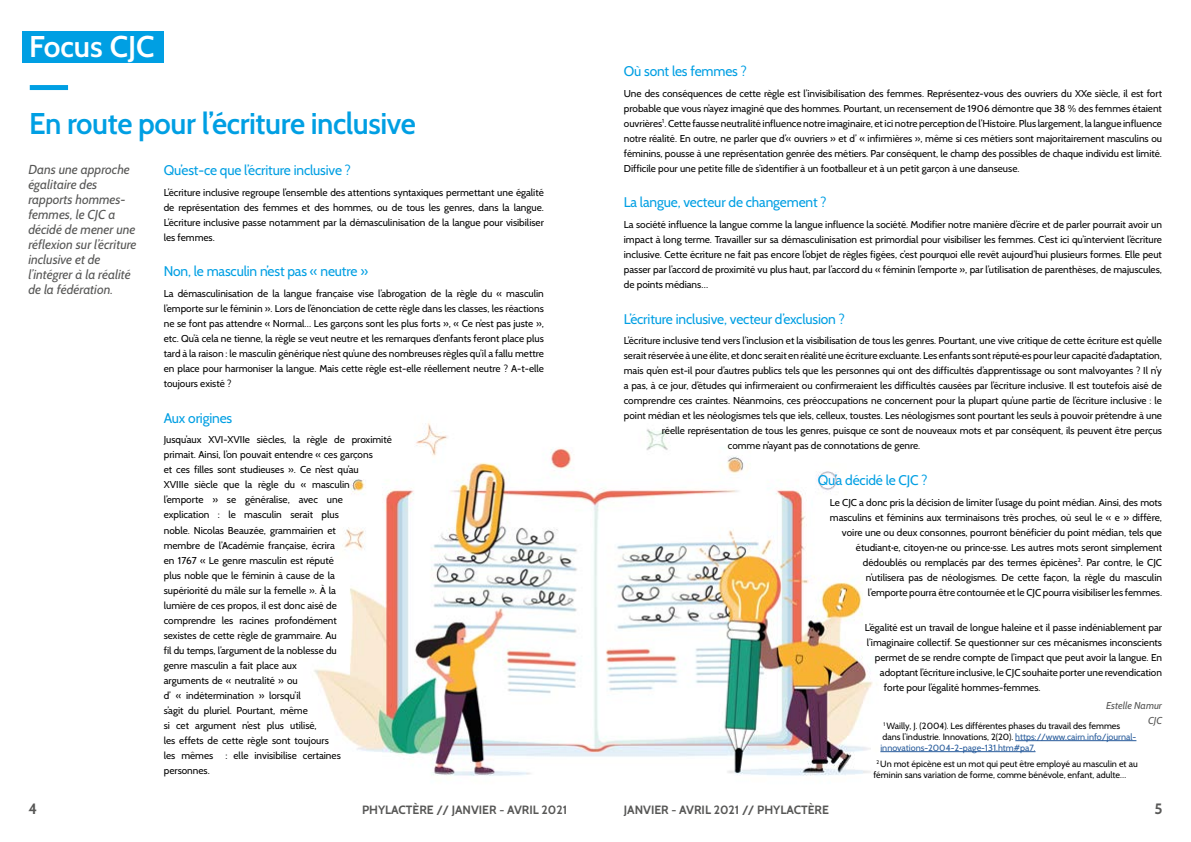
<style>
.page{position:relative;width:1191px;height:842px;background:#fff}
.page>*{position:absolute;margin:0;border:0;box-sizing:border-box;transform-origin:0 0}
.t1{font:600 30px "Cabin";letter-spacing:-.015em;color:#009fe3}
.t2{font:600 30px "Cabin";color:#fff}
.t3{font:700 15px "Cabin";color:#575756}
.t4{font:14px "Cabin";letter-spacing:-.01em;color:#009fe3}
.t5{font:italic 13px/15px "Cabin";color:#575756}
.t6{font:700 12px "Cabin";color:#575756}
.t7{font:10px/15px "Cabin";color:#000;text-align:justify}
.t8{font:italic 10px/15px "Cabin";color:#575756;text-align:right}
.t9{font:9px/11px "Cabin";color:#000}
.s1{color:#275b9b}
</style>
<div class="page">
<img style="left:314px;top:422px;width:571px;height:354px">
<div style="left:30px;top:85px;width:38px;height:5px;background:#009fe3"></div>
<div style="left:22px;top:31px;width:142px;height:31px;background:#009fe3"></div>
<hr style="left:1015px;top:740px;width:121px;height:1px;background:#275b9b">
<hr style="left:880px;top:751px;width:155px;height:1px;background:#275b9b">
<h1 class="t2" style="left:29px;top:29px;width:127px">Focus CJC</h1>
<h1 class="t1" style="left:29px;top:105px;width:388px">En route pour l’écriture inclusive</h1>
<h3 class="t5" style="left:28px;top:162px;width:110px">Dans une approche égalitaire des rapports hommes&shy;femmes, le CJC a décidé de mener une réflexion sur l’écriture inclusive et de l’intégrer à la réalité de la fédération.</h3>
<h3 class="t4" style="left:164px;top:162px;width:189px">Qu’est-ce que l’écriture inclusive ?</h3>
<p class="t7" style="left:164px;top:185px;width:382px">L’écriture inclusive regroupe l’ensemble des attentions syntaxiques permettant une égalité de représentation des femmes et des hommes, ou de tous les genres, dans la langue.<br>L’écriture inclusive passe notamment par la démasculinisation de la langue pour visibiliser les femmes.</p>
<h3 class="t4" style="left:164px;top:263px;width:206px">Non, le masculin n’est pas « neutre »</h3>
<p class="t7" style="left:164px;top:286px;width:382px">La démasculinisation de la langue française vise l’abrogation de la règle du « masculin l’emporte sur le féminin ». Lors de l’énonciation de cette règle dans les classes, les réactions ne se font pas attendre « Normal… Les garçons sont les plus forts », « Ce n’est pas juste », etc. Qu’à cela ne tienne, la règle se veut neutre et les remarques d’enfants feront place plus tard à la raison : le masculin générique n’est qu’une des nombreuses règles qu’il a fallu mettre en place pour harmoniser la langue. Mais cette règle est-elle réellement neutre ? A-t-elle toujours existé ?</p>
<h3 class="t4" style="left:164px;top:409px;width:70px">Aux origines</h3>
<p class="t7" style="left:164px;top:432px;width:230px;text-align:left">Jusqu’aux XVI-XVIIe siècles, la règle de proximité primait. Ainsi, l’on pouvait entendre « ces garçons<br>et ces filles sont studieuses ». Ce n’est qu’au<br>XVIIIe siècle que la règle du « masculin l’emporte » se généralise, avec une<br>explication : le masculin serait plus<br>noble. Nicolas Beauzée, grammairien et<br>membre de l’Académie française, écrira<br>en 1767 « Le genre masculin est réputé<br>plus noble que le féminin à cause de la<br>supériorité du mâle sur la femelle ». À la<br>lumière de ces propos, il est donc aisé de<br>comprendre les racines profondément<br>sexistes de cette règle de grammaire. Au<br>fil du temps, l’argument de la noblesse du<br>genre masculin a fait place aux<br>arguments de « neutralité » ou<br>d’ « indétermination » lorsqu’il<br>s’agit du pluriel. Pourtant, même<br>si cet argument n’est plus utilisé,<br>les effets de cette règle sont toujours<br>les mêmes : elle invisibilise certaines<br>personnes.</p>
<h3 class="t4" style="left:624px;top:62px;width:124px">Où sont les femmes ?</h3>
<p class="t7" style="left:624px;top:85px;width:540px">Une des conséquences de cette règle est l’invisibilisation des femmes. Représentez-vous des ouvriers du XXe siècle, il est fort probable que vous n’ayez imaginé que des hommes. Pourtant, un recensement de 1906 démontre que 38 % des femmes étaient ouvrières<sup>1</sup>. Cette fausse neutralité influence notre imaginaire, et ici notre perception de l’Histoire. Plus largement, la langue influence notre réalité. En outre, ne parler que d’« ouvriers » et d’ « infirmières », même si ces métiers sont majoritairement masculins ou féminins, pousse à une représentation genrée des métiers. Par conséquent, le champ des possibles de chaque individu est limité.<br>Difficile pour une petite fille de s’identifier à un footballeur et à un petit garçon à une danseuse.</p>
<h3 class="t4" style="left:624px;top:194px;width:204px">La langue, vecteur de changement ?</h3>
<p class="t7" style="left:624px;top:217px;width:540px">La société influence la langue comme la langue influence la société. Modifier notre manière d’écrire et de parler pourrait avoir un impact à long terme. Travailler sur sa démasculinisation est primordial pour visibiliser les femmes. C’est ici qu’intervient l’écriture inclusive. Cette écriture ne fait pas encore l’objet de règles figées, c’est pourquoi elle revêt aujourd’hui plusieurs formes. Elle peut passer par l’accord de proximité vu plus haut, par l’accord du « féminin l’emporte », par l’utilisation de parenthèses, de majuscules, de points médians…</p>
<h3 class="t4" style="left:624px;top:310px;width:222px">L’écriture inclusive, vecteur d’exclusion ?</h3>
<p class="t7" style="left:624px;top:333px;width:539px">L’écriture inclusive tend vers l’inclusion et la visibilisation de tous les genres. Pourtant, une vive critique de cette écriture est qu’elle</p>
<p class="t7" style="left:624px;top:348px;width:539px">serait réservée à une élite, et donc serait en réalité une écriture excluante. Les enfants sont réputé·es pour leur capacité d’adaptation,</p>
<p class="t7" style="left:624px;top:363px;width:539px">mais qu’en est-il pour d’autres publics tels que les personnes qui ont des difficultés d’apprentissage ou sont malvoyantes ? Il n’y</p>
<p class="t7" style="left:624px;top:378px;width:539px">a pas, à ce jour, d’études qui infirmeraient ou confirmeraient les difficultés causées par l’écriture inclusive. Il est toutefois aisé de</p>
<p class="t7" style="left:624px;top:393px;width:540px">comprendre ces craintes. Néanmoins, ces préoccupations ne concernent pour la plupart qu’une partie de l’écriture inclusive : le</p>
<p class="t7" style="left:624px;top:408px;width:540px">point médian et les néologismes tels que iels, celleux, toustes. Les néologismes sont pourtant les seuls à pouvoir prétendre à une</p>
<p class="t7" style="left:662px;top:423px;width:502px">réelle représentation de tous les genres, puisque ce sont de nouveaux mots et par conséquent, ils peuvent être perçus</p>
<p class="t7" style="left:728px;top:438px;width:194px">comme n’ayant pas de connotations de genre.</p>
<h3 class="t4" style="left:818px;top:471px;width:111px">Qu’a décidé le CJC ?</h3>
<p class="t7" style="left:830px;top:494px;width:334px;text-align:right">Le CJC a donc pris la décision de limiter l’usage du point médian. Ainsi, des mots masculins et féminins aux terminaisons très proches, où seul le « e » diffère, voire une ou deux consonnes, pourront bénéficier du point médian, tels que étudiant·e, citoyen·ne ou prince·sse. Les autres mots seront simplement dédoublés ou remplacés par des termes épicènes<sup>2</sup>. Par contre, le CJC n’utilisera pas de néologismes. De cette façon, la règle du masculin l’emporte pourra être contournée et le CJC pourra visibiliser les femmes.</p>
<p class="t7" style="left:865px;top:620px;width:299px">L’égalité est un travail de longue haleine et il passe indéniablement par</p>
<p class="t7" style="left:867px;top:635px;width:297px">l’imaginaire collectif. Se questionner sur ces mécanismes inconscients</p>
<p class="t7" style="left:875px;top:650px;width:289px">permet de se rendre compte de l’impact que peut avoir la langue. En</p>
<p class="t7" style="left:880px;top:665px;width:283px">adoptant l’écriture inclusive, le CJC souhaite porter une revendication</p>
<p class="t7" style="left:884px;top:680px;width:158px">forte pour l’égalité hommes-femmes.</p>
<p class="t8" style="left:1106px;top:698px;width:57px">Estelle Namur<br>CJC</p>
<p class="t9" style="left:880px;top:720px;width:257px;text-indent:3px"><sup>1</sup> Wailly, J. (2004). Les différentes phases du travail des femmes dans l’industrie. Innovations, 2(20). <span class="s1">https://www.cairn.info/journal&shy;innovations-2004-2-page-131.htm#pa7.</span></p>
<p class="t9" style="left:873px;top:759px;width:266px;text-indent:3px"><sup>2</sup> Un mot épicène est un mot qui peut être employé au masculin et au féminin sans variation de forme, comme bénévole, enfant, adulte…</p>
<h2 class="t3" style="left:28px;top:799px;width:10px">4</h2>
<p class="t6" style="left:362px;top:802px;width:207px">PHYLACTÈRE // JANVIER - AVRIL 2021</p>
<p class="t6" style="left:624px;top:802px;width:207px">JANVIER - AVRIL 2021 // PHYLACTÈRE</p>
<h2 class="t3" style="left:1154px;top:799px;width:10px">5</h2>
</div>
